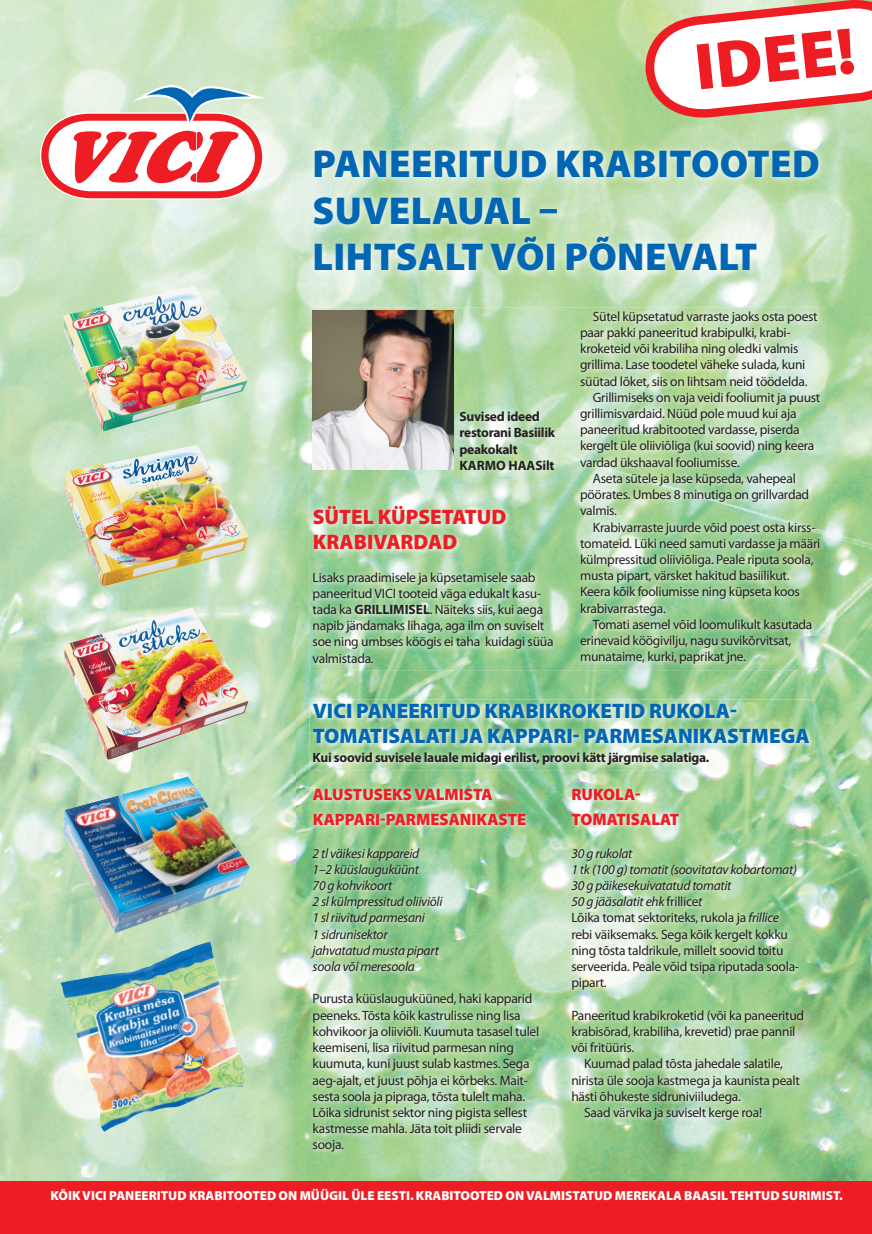
<style>
.page{position:relative;width:872px;height:1234px;background:#fff}
.page>*{position:absolute;margin:0;border:0;box-sizing:border-box;transform-origin:0 0}
.t1{font:900 66.45px "Myriad Pro";color:#ee1d23}
.t2{font:900 39px/46.8px "Myriad Pro";letter-spacing:.01em;color:#0166b3}
.t3{font:900 21px/25.2px "Myriad Pro";color:#0166b3}
.t4{font:900 21px/25.2px "Myriad Pro";color:#ee1d23}
.t5{font:900 16.5px/25.2px "Myriad Pro";color:#ee1d23}
.t6{font:13.5px/16.2px "Myriad Pro";letter-spacing:-.02em;color:#231f20}
.t7{font:italic 13.5px/16.2px "Myriad Pro";letter-spacing:-.02em;color:#231f20}
.t8{font:700 13.5px/16.2px "Myriad Pro";letter-spacing:-.02em;color:#231f20}
.t9{font:900 13.05px "Myriad Pro";color:#fff}
.s1{font-weight:700}
.s2{font-style:italic}
</style>
<div class="page">
<img style="left:295px;top:0;width:577px;height:161px">
<img style="left:295px;top:161px;width:52px;height:1020px">
<img style="left:819px;top:161px;width:53px;height:1020px">
<img style="left:347px;top:282px;width:472px;height:26px">
<img style="left:347px;top:670px;width:472px;height:134px">
<img style="left:767px;top:804px;width:52px;height:377px">
<img style="left:347px;top:1157px;width:420px;height:24px">
<svg style="left:645px;top:0;width:227px;height:120px"></svg>
<img style="left:0;top:0;width:295px;height:1181px">
<svg style="left:40px;top:85px;width:225px;height:114px"></svg>
<div style="left:0;top:1181px;width:872px;height:52px;background:#ee1d23"></div>
<img style="left:63px;top:285px;width:185px;height:146px">
<img style="left:64px;top:444px;width:185px;height:142px">
<img style="left:63px;top:607px;width:185px;height:152px">
<img style="left:62px;top:776px;width:188px;height:157px">
<img style="left:60px;top:941px;width:185px;height:190px">
<img style="left:306px;top:142px;width:523px;height:140px">
<img style="left:308px;top:784px;width:502px;height:373px">
<img style="left:309px;top:749px;width:406px;height:21px">
<img style="left:309px;top:699px;width:506px;height:50px">
<img style="left:309px;top:308px;width:155px;height:362px">
<img style="left:464px;top:308px;width:362px;height:103px">
<img style="left:516px;top:411px;width:310px;height:259px">
<img style="left:464px;top:476px;width:52px;height:194px">
<img style="left:313px;top:310px;width:141px;height:159px">
<img style="left:456px;top:407px;width:105px;height:69px">
<h1 class="t1" style="left:690px;top:23px;width:162px;rotate:-6deg">IDEE!</h1>
<h2 class="t2" style="left:312px;top:139px;width:508px">PANEERITUD KRABITOOTED<br>SUVELAUAL –<br>LIHTSALT VÕI PÕNEVALT</h2>
<p class="t8" style="left:459px;top:408px;width:97px">Suvised ideed restorani Basiilik peakokalt<br>KARMO HAASilt</p>
<h3 class="t4" style="left:313px;top:503px;width:195px">SÜTEL KÜPSETATUD<br>KRABIVARDAD</h3>
<p class="t6" style="left:313px;top:568px;width:242px">Lisaks praadimisele ja küpsetamisele saab paneeritud VICI tooteid väga edukalt kasu&shy;tada ka <span class="s1">GRILLIMISEL</span>. Näiteks siis, kui aega napib jändamaks lihaga, aga ilm on suviselt soe ning umbses köögis ei taha kuidagi süüa valmistada.</p>
<p class="t6" style="left:593px;top:308px;width:226px">Sütel küpsetatud varraste jaoks osta poest</p>
<p class="t6" style="left:580px;top:324px;width:212px">paar pakki paneeritud krabipulki, krabi-</p>
<p class="t6" style="left:580px;top:340px;width:220px">kroketeid või krabiliha ning oledki valmis</p>
<p class="t6" style="left:580px;top:356px;width:227px">grillima. Lase toodetel väheke sulada, kuni</p>
<p class="t6" style="left:580px;top:372px;width:229px">süütad lõket, siis on lihtsam neid töödelda.</p>
<p class="t6" style="left:593px;top:389px;width:229px">Grillimiseks on vaja veidi fooliumit ja puust</p>
<p class="t6" style="left:580px;top:405px;width:218px">grillimisvardaid. Nüüd pole muud kui aja</p>
<p class="t6" style="left:580px;top:421px;width:221px">paneeritud krabitooted vardasse, piserda</p>
<p class="t6" style="left:580px;top:437px;width:236px">kergelt üle oliiviõliga (kui soovid) ning keera</p>
<p class="t6" style="left:580px;top:453px;width:161px">vardad ükshaaval fooliumisse.</p>
<p class="t6" style="left:593px;top:470px;width:204px">Aseta sütele ja lase küpseda, vahepeal</p>
<p class="t6" style="left:580px;top:486px;width:231px">pöörates. Umbes 8 minutiga on grillvardad</p>
<p class="t6" style="left:580px;top:502px;width:38px">valmis.</p>
<p class="t6" style="left:593px;top:518px;width:224px">Krabivarraste juurde võid poest osta kirss-</p>
<p class="t6" style="left:580px;top:534px;width:242px">tomateid. Lüki need samuti vardasse ja määri</p>
<p class="t6" style="left:580px;top:551px;width:235px">külmpressitud oliiviõliga. Peale riputa soola,</p>
<p class="t6" style="left:580px;top:567px;width:211px">musta pipart, värsket hakitud basiilikut.</p>
<p class="t6" style="left:580px;top:583px;width:221px">Keera kõik fooliumisse ning küpseta koos</p>
<p class="t6" style="left:580px;top:599px;width:87px">krabivarrastega.</p>
<p class="t6" style="left:593px;top:615px;width:221px">Tomati asemel võid loomulikult kasutada</p>
<p class="t6" style="left:580px;top:632px;width:213px">erinevaid köögivilju, nagu suvikõrvitsat,</p>
<p class="t6" style="left:580px;top:648px;width:167px">munataime, kurki, paprikat jne.</p>
<h3 class="t3" style="left:313px;top:697px;width:498px">VICI PANEERITUD KRABIKROKETID RUKOLA-<br>TOMATISALATI JA KAPPARI- PARMESANIKASTMEGA</h3>
<p class="t8" style="left:313px;top:748px;width:398px">Kui soovid suvisele lauale midagi erilist, proovi kätt järgmise salatiga.</p>
<p class="t5" style="left:313px;top:781px;width:215px">ALUSTUSEKS VALMISTA<br>KAPPARI-PARMESANIKASTE</p>
<p class="t7" style="left:313px;top:844px;width:131px">2 tl väikesi kappareid<br>1–2 küüslauguküünt<br>70 g kohvikoort<br>2 sl külmpressitud oliiviõli<br>1 sl riivitud parmesani<br>1 sidrunisektor jahvatatud musta pipart soola või meresoola</p>
<p class="t6" style="left:313px;top:990px;width:228px">Purusta küüslauguküüned, haki kapparid peeneks. Tõsta kõik kastrulisse ning lisa kohvikoor ja oliiviõli. Kuumuta tasasel tulel keemiseni, lisa riivitud parmesan ning kuumuta, kuni juust sulab kastmes. Sega aeg-ajalt, et juust põhja ei kõrbeks. Mait&shy;sesta soola ja pipraga, tõsta tulelt maha.<br>Lõika sidrunist sektor ning pigista sellest kastmesse mahla. Jäta toit pliidi servale sooja.</p>
<p class="t5" style="left:571px;top:781px;width:109px">RUKOLA-<br>TOMATISALAT</p>
<p class="t6" style="left:571px;top:844px;width:229px"><span class="s2">30 g rukolat<br>1 tk (100 g) tomatit (soovitatav kobartomat)<br>30 g päikesekuivatatud tomatit<br>50 g jääsalatit ehk</span> frillice<span class="s2">t<br></span>Lõika tomat sektoriteks, rukola ja <span class="s2">frillice </span>rebi väiksemaks. Sega kõik kergelt kokku ning tõsta taldrikule, millelt soovid toitu serveerida. Peale võid tsipa riputada soola&shy;pipart.</p>
<p class="t6" style="left:571px;top:1006px;width:234px">Paneeritud krabikroketid (või ka paneeritud</p>
<p class="t6" style="left:571px;top:1022px;width:225px">krabisõrad, krabiliha, krevetid) prae pannil</p>
<p class="t6" style="left:571px;top:1039px;width:64px">või fritüüris.</p>
<p class="t6" style="left:584px;top:1055px;width:200px">Kuumad palad tõsta jahedale salatile,</p>
<p class="t6" style="left:571px;top:1071px;width:230px">nirista üle sooja kastmega ja kaunista pealt</p>
<p class="t6" style="left:571px;top:1087px;width:171px">hästi õhukeste sidruniviiludega.</p>
<p class="t6" style="left:584px;top:1103px;width:179px">Saad värvika ja suviselt kerge roa!</p>
<p class="t9" style="left:51px;top:1186px;width:793px">KÕIK VICI PANEERITUD KRABITOOTED ON MÜÜGIL ÜLE EESTI. KRABITOOTED ON VALMISTATUD MEREKALA BAASIL TEHTUD SURIMIST.</p>
</div>
